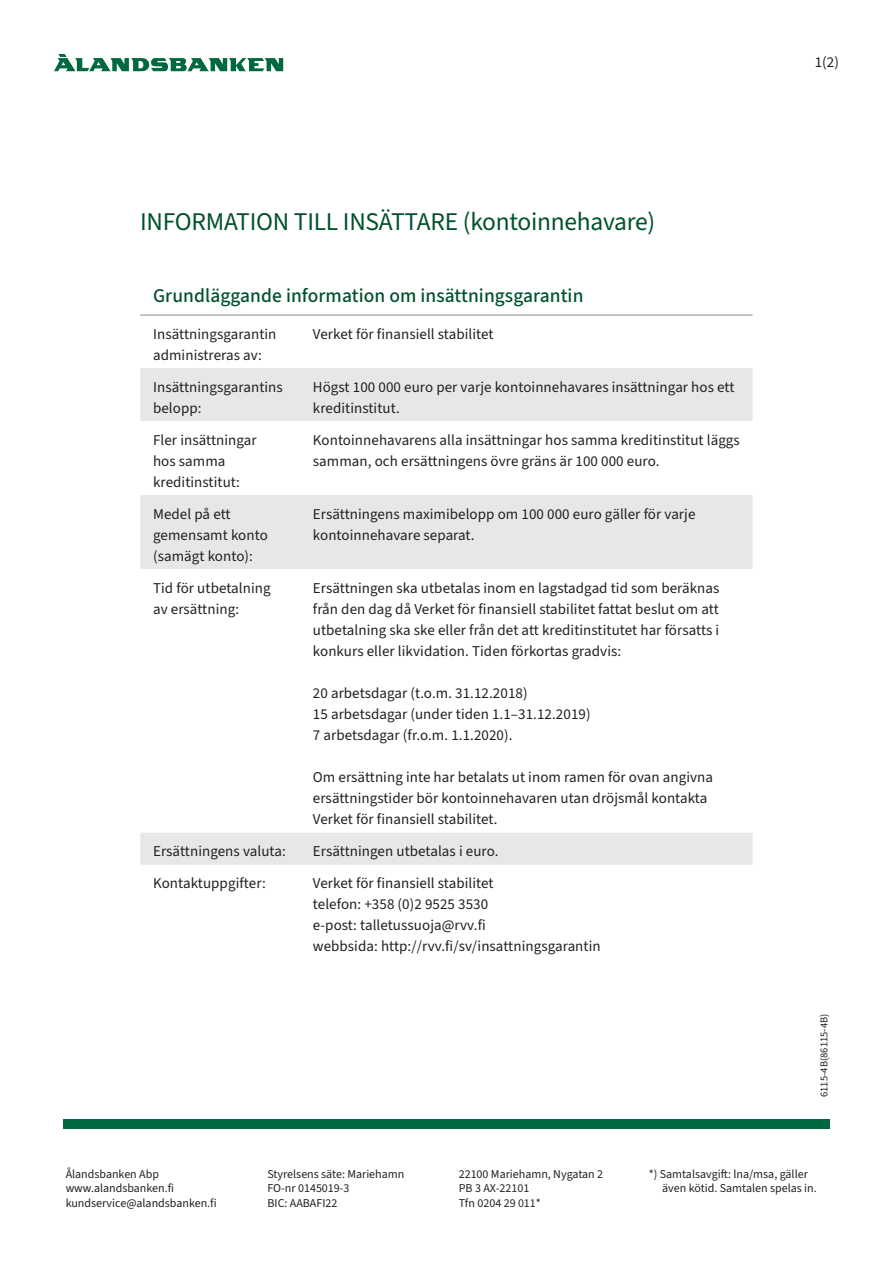
<style>
.page{position:relative;width:893px;height:1263px;background:#fff}
.page>*{position:absolute;margin:0;border:0;box-sizing:border-box;transform-origin:0 0}
.Rubrik{font:25.5px "Source Sans 3";letter-spacing:-.01em;color:#00512d}
.ort_datum{font:500 19.5px "Source Sans 3";letter-spacing:.005em;color:#00512d}
.ort_datum-2{font:15px/21px "Source Sans 3";letter-spacing:.005em;color:#231f20}
.t1{font:12px/14.4px "Source Sans 3";color:#231f20}
.ort_datum-3{font:10.5px "Source Sans 3";letter-spacing:.005em;color:#231f20}
</style>
<div class="page">
<div style="left:63px;top:1119px;width:767px;height:9px;background:#00693f"></div>
<svg style="left:54px;top:54px;width:229px;height:17px"></svg>
<svg style="left:140px;top:368px;width:613px;height:497px"></svg>
<hr style="left:140px;top:314px;width:160px;height:2px;background:#939598">
<hr style="left:300px;top:314px;width:453px;height:2px;background:#939598">
<p class="Rubrik" style="left:140px;top:206px;width:517px">INFORMATION TILL INSÄTTARE (kontoinnehavare)</p>
<p class="ort_datum" style="left:153px;top:283px;width:432px">Grundläggande information om insättningsgarantin</p>
<p class="ort_datum-2" style="left:153px;top:323px;width:125px">Insättningsgarantin administreras av:</p>
<p class="ort_datum-2" style="left:313px;top:323px;width:182px">Verket för finansiell stabilitet</p>
<p class="ort_datum-2" style="left:153px;top:376px;width:131px">Insättningsgarantins belopp:</p>
<p class="ort_datum-2" style="left:313px;top:376px;width:423px">Högst 100 000 euro per varje kontoinnehavares insättningar hos ett kreditinstitut.</p>
<p class="ort_datum-2" style="left:153px;top:429px;width:105px">Fler insättningar hos samma kreditinstitut:</p>
<p class="ort_datum-2" style="left:313px;top:429px;width:428px">Kontoinnehavarens alla insättningar hos samma kreditinstitut läggs samman, och ersättningens övre gräns är 100 000 euro.</p>
<p class="ort_datum-2" style="left:153px;top:503px;width:116px">Medel på ett gemensamt konto (samägt konto):</p>
<p class="ort_datum-2" style="left:313px;top:503px;width:384px">Ersättningens maximibelopp om 100 000 euro gäller för varje kontoinnehavare separat.</p>
<p class="ort_datum-2" style="left:153px;top:577px;width:119px">Tid för utbetalning av ersättning:</p>
<p class="ort_datum-2" style="left:313px;top:577px;width:408px;text-align:justify">Ersättningen ska utbetalas inom en lagstadgad tid som beräknas från den dag då Verket för finansiell stabilitet fattat beslut om att utbetalning ska ske eller från det att kreditinstitutet har försatts i konkurs eller likvidation. Tiden förkortas gradvis:</p>
<p class="ort_datum-2" style="left:313px;top:682px;width:279px">20 arbetsdagar (t.o.m. 31.12.2018)<br>15 arbetsdagar (under tiden 1.1–31.12.2019)<br>7 arbetsdagar (fr.o.m. 1.1.2020).</p>
<p class="ort_datum-2" style="left:313px;top:767px;width:402px">Om ersättning inte har betalats ut inom ramen för ovan angivna ersättningstider bör kontoinnehavaren utan dröjsmål kontakta<br>Verket för finansiell stabilitet.</p>
<p class="ort_datum-2" style="left:153px;top:841px;width:134px">Ersättningens valuta:</p>
<p class="ort_datum-2" style="left:313px;top:841px;width:187px">Ersättningen utbetalas i euro.</p>
<p class="ort_datum-2" style="left:153px;top:873px;width:114px">Kontaktuppgifter:</p>
<p class="ort_datum-2" style="left:313px;top:873px;width:289px">Verket för finansiell stabilitet<br>telefon: +358 (0)2 9525 3530<br>e-post: talletussuoja@rvv.fi<br>webbsida: http://rvv.fi/sv/insattningsgarantin</p>
<p class="ort_datum-2" style="left:815px;top:51px;width:26px">1(2)</p>
<p class="ort_datum-3" style="left:817px;top:1097px;width:85px;rotate:-90deg">6115-4B(86115-4B)</p>
<p class="t1" style="left:66px;top:1167px;width:153px">Ålandsbanken Abp www.alandsbanken.fi kundservice@alandsbanken.fi</p>
<p class="t1" style="left:267px;top:1167px;width:138px">Styrelsens säte: Mariehamn<br>FO-nr 0145019-3<br>BIC: AABAFI22</p>
<p class="t1" style="left:459px;top:1167px;width:146px">22100 Mariehamn, Nygatan 2<br>PB 3 AX-22101<br>Tfn 0204 29 011*</p>
<p class="t1" style="left:662px;top:1167px;width:156px;text-indent:-14px">*) Samtalsavgift: lna/msa, gäller även kötid. Samtalen spelas in.</p>
</div>
